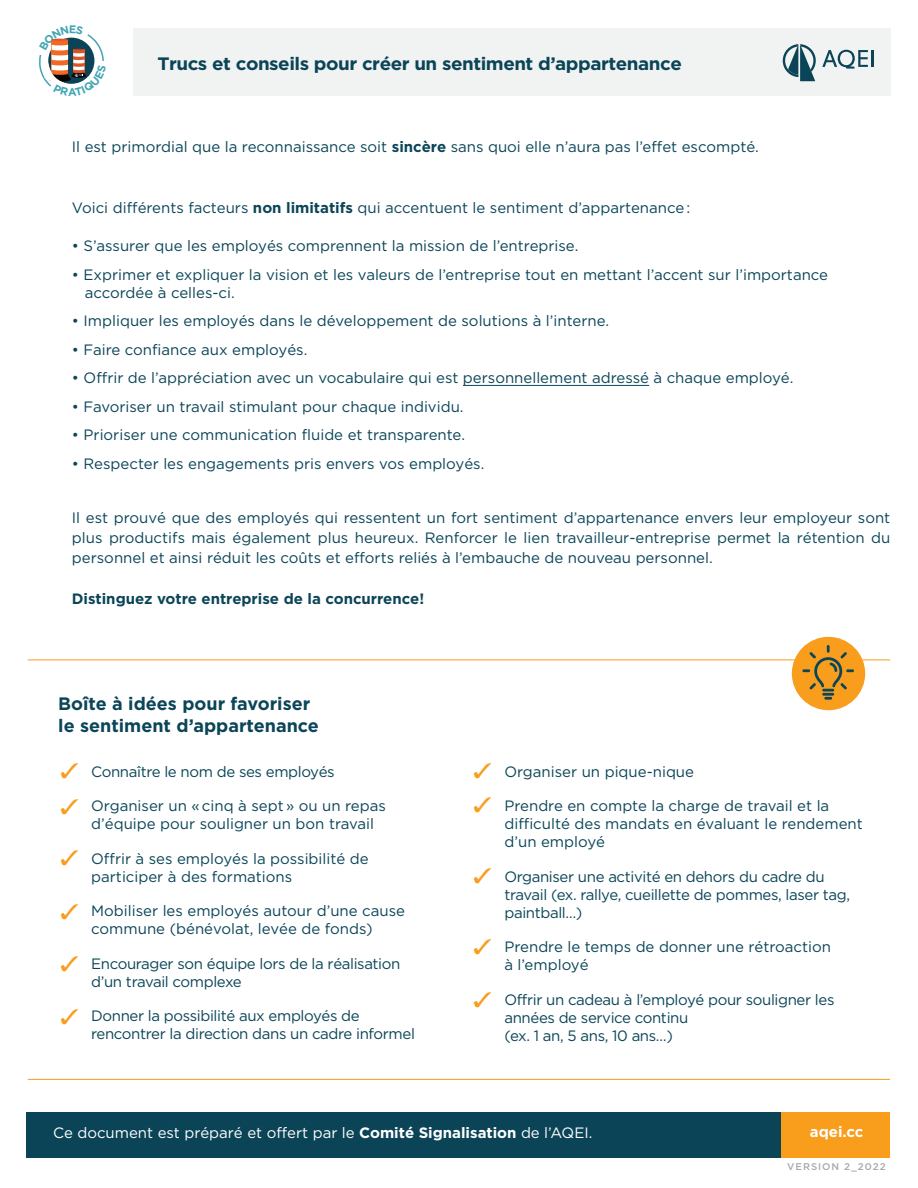
<style>
.page{position:relative;width:918px;height:1188px;background:#fff}
.page>*{position:absolute;margin:0;border:0;box-sizing:border-box;transform-origin:0 0}
.t1{font:700 18px "Gotham";letter-spacing:-.025em;color:#0b4457;scale:1.05 1}
.t2{font:700 18px/21.6px "Gotham";color:#0b4558}
.t3{font:15px/18px "Gotham";color:#0b4558}
.t4{font:15px/18px "Gotham";letter-spacing:-.025em;color:#0b4558}
.t5{font:15px "Gotham";color:#fff}
.t6{font:700 15px "Gotham";color:#0b4558}
.t7{font:700 15px "Gotham";color:#fff}
.t8{font:500 9.75px "Gotham";letter-spacing:.1em;color:#a8a9ad}
.s1{font-weight:700}
</style>
<div class="page">
<div style="left:26px;top:1112px;width:756px;height:46px;background:#0b4457"></div>
<div style="left:781px;top:1112px;width:109px;height:46px;background:#f89d1c"></div>
<div style="left:133px;top:28px;width:758px;height:68px;background:#f1f3f3"></div>
<svg style="left:783px;top:44px;width:33px;height:37px"></svg>
<svg style="left:822px;top:50px;width:52px;height:19px"></svg>
<hr style="left:463px;top:385px;width:186px;height:1px;background:#0b4558">
<hr style="left:28px;top:1079px;width:862px;height:1px;background:#f89d1c">
<hr style="left:28px;top:659px;width:862px;height:1px;background:#f89d1c">
<div style="left:792px;top:637px;width:73px;height:73px;background:#f89d1c;border-radius:50%"></div>
<svg style="left:802px;top:645px;width:52px;height:55px"></svg>
<svg style="left:39px;top:34px;width:65px;height:53px"></svg>
<p class="t1" style="left:157px;top:53px;width:501px">Trucs et conseils pour créer un sentiment d’appartenance</p>
<p class="t3" style="left:72px;top:138px;width:689px">Il est primordial que la reconnaissance soit <span class="s1">sincère</span> sans quoi elle n’aura pas l’effet escompté.</p>
<p class="t3" style="left:72px;top:199px;width:620px">Voici différents facteurs <span class="s1">non limitatifs</span> qui accentuent le sentiment d’appartenance :</p>
<p class="t3" style="left:72px;top:237px;width:508px">• S’assurer que les employés comprennent la mission de l’entreprise.</p>
<p class="t3" style="left:85px;top:265px;width:745px;text-indent:-13px">• Exprimer et expliquer la vision et les valeurs de l’entreprise tout en mettant l’accent sur l’importance accordée à celles-ci.</p>
<p class="t3" style="left:72px;top:312px;width:539px">• Impliquer les employés dans le développement de solutions à l’interne.</p>
<p class="t3" style="left:72px;top:340px;width:237px">• Faire confiance aux employés.</p>
<p class="t3" style="left:72px;top:369px;width:723px">• Offrir de l’appréciation avec un vocabulaire qui est personnellement adressé à chaque employé.</p>
<p class="t3" style="left:72px;top:397px;width:393px">• Favoriser un travail stimulant pour chaque individu.</p>
<p class="t3" style="left:72px;top:426px;width:395px">• Prioriser une communication fluide et transparente.</p>
<p class="t3" style="left:72px;top:454px;width:414px">• Respecter les engagements pris envers vos employés.</p>
<p class="t3" style="left:72px;top:507px;width:820px;line-height:20.2px;text-align:justify">Il est prouvé que des employés qui ressentent un fort sentiment d’appartenance envers leur employeur sont plus productifs mais également plus heureux. Renforcer le lien travailleur-entreprise permet la rétention du personnel et ainsi réduit les coûts et efforts reliés à l’embauche de nouveau personnel.</p>
<p class="t6" style="left:72px;top:590px;width:354px">Distinguez votre entreprise de la concurrence!</p>
<p class="t2" style="left:58px;top:693px;width:262px">Boîte à idées pour favoriser le sentiment d’appartenance</p>
<p class="t4" style="left:91px;top:762px;width:245px">Connaître le nom de ses employés</p>
<p class="t3" style="left:91px;top:796px;width:296px">Organiser un « cinq à sept » ou un repas d’équipe pour souligner un bon travail</p>
<p class="t3" style="left:91px;top:849px;width:279px">Offrir à ses employés la possibilité de participer à des formations</p>
<p class="t3" style="left:91px;top:901px;width:315px">Mobiliser les employés autour d’une cause commune (bénévolat, levée de fonds)</p>
<p class="t4" style="left:91px;top:954px;width:311px">Encourager son équipe lors de la réalisation d’un travail complexe</p>
<p class="t4" style="left:91px;top:1006px;width:325px">Donner la possibilité aux employés de rencontrer la direction dans un cadre informel</p>
<p class="t3" style="left:504px;top:762px;width:191px">Organiser un pique-nique</p>
<p class="t3" style="left:504px;top:796px;width:360px">Prendre en compte la charge de travail et la difficulté des mandats en évaluant le rendement d’un employé</p>
<p class="t4" style="left:504px;top:867px;width:347px">Organiser une activité en dehors du cadre du travail (ex. rallye, cueillette de pommes, laser tag, paintball…)</p>
<p class="t3" style="left:504px;top:937px;width:328px">Prendre le temps de donner une rétroaction à l’employé</p>
<p class="t4" style="left:504px;top:990px;width:332px">Offrir un cadeau à l’employé pour souligner les années de service continu<br>(ex. 1 an, 5 ans, 10 ans…)</p>
<p class="t5" style="left:53px;top:1124px;width:541px">Ce document est préparé et offert par le <span class="s1">Comité Signalisation</span> de l’AQEI.</p>
<p class="t7" style="left:810px;top:1123px;width:55px">aqei.cc</p>
<p class="t8" style="left:787px;top:1161px;width:100px">VERSION 2_2022</p>
</div>
